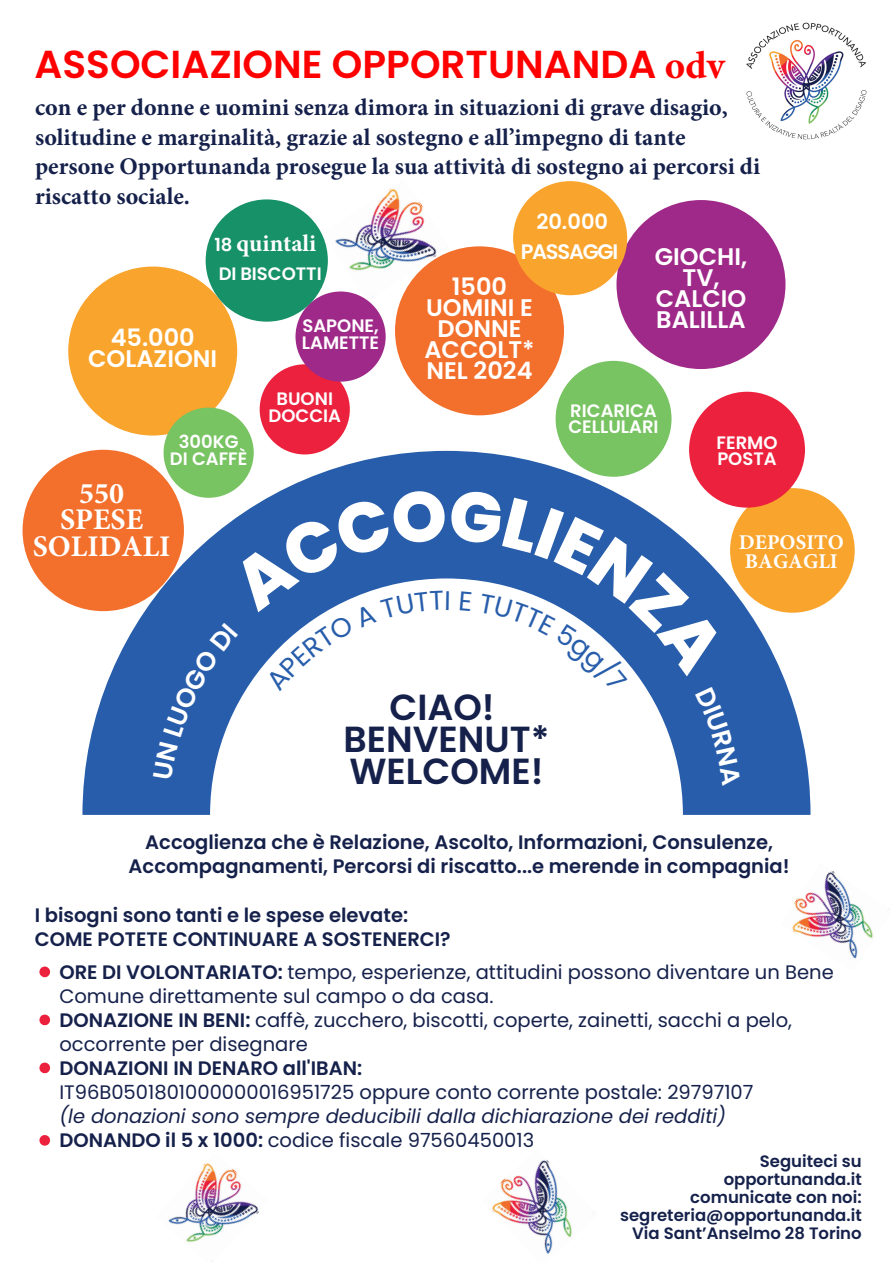
<style>
.page{position:relative;width:893px;height:1263px;background:#fff}
.page>*{position:absolute;margin:0;border:0;box-sizing:border-box;transform-origin:0 0}
.t1{font:600 39px "Poppins";color:#f00}
.t2{font:600 36.3px/31.8px "Poppins";color:#15214b;text-align:center}
.t3{font:700 30px/26.2px "Minion Pro";color:#fff;text-align:center}
.t4{font:700 24px/29.7px "Minion Pro";color:#15214b}
.t5{font:600 24px/21px "Poppins";color:#fff;text-align:center}
.t6{font:700 24px "Minion Pro";color:#fff}
.t7{font:700 21px/19.2px "Minion Pro";color:#fff}
.t8{font:600 21px/29.8px "Poppins";letter-spacing:-.06em;color:#fff;text-align:center}
.t9{font:19.5px/24px "Poppins";color:#15214b}
.t10{font:600 19.5px/24px "Poppins";color:#15214b;text-align:center}
.t11{font:italic 19.5px/24px "Poppins";color:#15214b}
.t12{font:600 18px/16.5px "Poppins";color:#fff}
.t13{font:600 16.5px/18px "Poppins";color:#15214b;text-align:right}
.s1{font-family:"Minion Pro";font-weight:700}
.s2{font-family:"Poppins";font-weight:600;font-size:18px}
.s3{font-weight:600}
.s4{font-weight:600;font-style:normal}
.s5{font-style:normal}
</style>
<div class="page">
<svg style="left:82px;top:451px;width:728px;height:364px;fill:#275daa"></svg>
<div style="left:23px;top:450px;width:161px;height:161px;background:#f36f2c;border-radius:50%"></div>
<div style="left:260px;top:364px;width:90px;height:90px;background:#ec213d;border-radius:50%"></div>
<div style="left:556px;top:361px;width:115px;height:116px;background:#78c362;border-radius:50%"></div>
<div style="left:68px;top:267px;width:169px;height:168px;background:#f9a42c;border-radius:50%"></div>
<div style="left:395px;top:246px;width:169px;height:169px;background:#f36f2c;border-radius:50%"></div>
<div style="left:616px;top:200px;width:169px;height:169px;background:#9f2988;border-radius:50%"></div>
<div style="left:164px;top:408px;width:90px;height:90px;background:#78c362;border-radius:50%"></div>
<div style="left:295px;top:291px;width:91px;height:91px;background:#9f2988;border-radius:50%"></div>
<div style="left:730px;top:488px;width:125px;height:125px;background:#f9a42c;border-radius:50%"></div>
<div style="left:689px;top:392px;width:116px;height:116px;background:#ec213d;border-radius:50%"></div>
<div style="left:513px;top:181px;width:114px;height:114px;background:#f9a42c;border-radius:50%"></div>
<div style="left:206px;top:199px;width:122px;height:123px;background:#179168;border-radius:50%"></div>
<div style="left:39px;top:966px;width:11px;height:11px;background:#ec213d;border-radius:50%"></div>
<svg style="left:39px;top:1014px;width:12px;height:12px"></svg>
<svg style="left:39px;top:1062px;width:12px;height:12px"></svg>
<svg style="left:39px;top:1135px;width:12px;height:11px"></svg>
<img style="left:491px;top:1159px;width:81px;height:95px">
<img style="left:168px;top:1163px;width:91px;height:99px">
<img style="left:792px;top:871px;width:97px;height:88px">
<img style="left:746px;top:22px;width:121px;height:118px">
<img style="left:324px;top:188px;width:124px;height:112px">
<svg style="left:153px;top:489px;width:588px;height:297px"></svg>
<h1 class="t1" style="left:35px;top:41px;width:692px">ASSOCIAZIONE OPPORTUNANDA <span class="s1">odv</span></h1>
<p class="t4" style="left:35px;top:92px;width:726px">con e per donne e uomini senza dimora in situazioni di grave disagio, solitudine e marginalità, grazie al sostegno e all’impegno di tante persone Opportunanda prosegue la sua attività di sostegno ai percorsi di riscatto sociale.</p>
<p class="t6" style="left:214px;top:227px;width:103px"><span class="s2">18</span> quintali</p>
<p class="t12" style="left:219px;top:265px;width:104px">DI BISCOTTI</p>
<p class="t5" style="left:88px;top:327px;width:131px">45.000<br>COLAZIONI</p>
<p class="t12" style="left:170px;top:434px;width:79px;text-align:center">300KG<br>DI CAFFÈ</p>
<h3 class="t3" style="left:33px;top:480px;width:139px">550<br>SPESE<br>SOLIDALI</h3>
<p class="t12" style="left:302px;top:318px;width:79px">SAPONE,<br>LAMETTE</p>
<p class="t12" style="left:268px;top:391px;width:74px;text-align:center">BUONI<br>DOCCIA</p>
<p class="t8" style="left:521px;top:207px;width:99px">20.000<br>PASSAGGI</p>
<p class="t5" style="left:424px;top:276px;width:112px">1500<br>UOMINI E<br>DONNE<br>ACCOLT*<br>NEL 2024</p>
<p class="t5" style="left:655px;top:246px;width:94px">GIOCHI,<br>TV,<br>CALCIO<br>BALILLA</p>
<p class="t12" style="left:568px;top:402px;width:92px">RICARICA<br>CELLULARI</p>
<p class="t12" style="left:716px;top:434px;width:62px">FERMO<br>POSTA</p>
<p class="t7" style="left:739px;top:533px;width:106px">DEPOSITO<br>BAGAGLI</p>
<h2 class="t2" style="left:343px;top:692px;width:208px">CIAO!<br>BENVENUT*<br>WELCOME!</h2>
<p class="t10" style="left:129px;top:830px;width:662px">Accoglienza che è Relazione, Ascolto, Informazioni, Consulenze,<br>Accompagnamenti, Percorsi di riscatto...e merende in compagnia!</p>
<p class="t10" style="left:35px;top:903px;width:417px;text-align:left">I bisogni sono tanti e le spese elevate:<br>COME POTETE CONTINUARE A SOSTENERCI?</p>
<p class="t9" style="left:59px;top:960px;width:776px"><span class="s3">ORE DI VOLONTARIATO:</span> tempo, esperienze, attitudini possono diventare un Bene Comune direttamente sul campo o da casa.<br><span class="s3">DONAZIONE IN BENI:</span> caffè, zucchero, biscotti, coperte, zainetti, sacchi a pelo, occorrente per disegnare</p>
<p class="t10" style="left:59px;top:1056px;width:304px">DONAZIONI IN DENARO all'IBAN:</p>
<p class="t9" style="left:59px;top:1080px;width:696px">IT96B0501801000000016951725 oppure conto corrente postale: 29797107</p>
<p class="t11" style="left:59px;top:1104px;width:668px">(le donazioni sono sempre deducibili dalla dichiarazione dei redditi)<br><span class="s4">DONANDO il 5 x 1000:</span> <span class="s5">codice fiscale 97560450013</span></p>
<p class="t13" style="left:620px;top:1152px;width:243px">Seguiteci su opportunanda.it comunicate con noi: segreteria@opportunanda.it<br>Via Sant’Anselmo 28 Torino</p>
</div>
